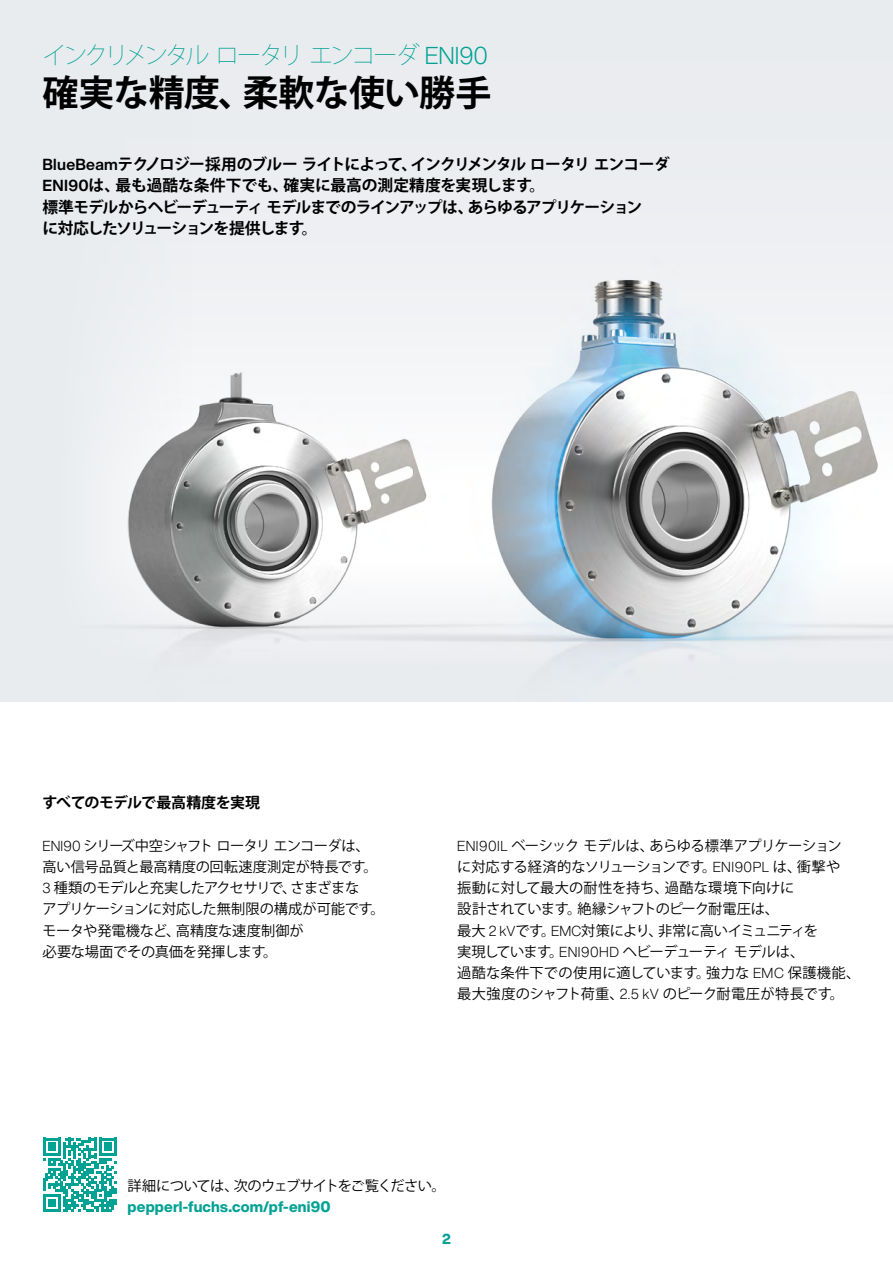
<style>
.page{position:relative;width:893px;height:1263px;background:#fff}
.page>*{position:absolute;margin:0;border:0;box-sizing:border-box;transform-origin:0 0}
.t1{font:700 36px "Koz Go Pr 6 N";letter-spacing:-.02em;color:#000}
.t2{font:200 24px "Koz Go Pr 6 N";letter-spacing:-.125em;color:#00a294}
.t3{font:700 15.75px/21.3px "Koz Go Pr 6 N";letter-spacing:-.055em;color:#000}
.t4{font:800 15px "Helvetica Now Display";letter-spacing:.01em;color:#00a294}
.t5{font:700 15px "Koz Go Pr 6 N";letter-spacing:-.025em;color:#000}
.t6{font:14.25px/21.3px "Koz Go Pr 6 N";letter-spacing:-.025em;color:#000}
.t7{font:14.25px "Koz Go Pr 6 N";letter-spacing:-.045em;color:#000}
.t8{font:800 14.25px "Helvetica Now Display";color:#00a294}
.s1{font-family:"Helvetica Now Display";font-weight:300}
.s2{font-family:"Helvetica Now Display"}
</style>
<div class="page">
<div style="left:0;top:0;width:191px;height:702px;background:#e9ecef"></div>
<img style="left:125px;top:280px;width:754px;height:358px">
<svg style="left:43px;top:1138px;width:74px;height:74px"></svg>
<h2 class="t2" style="left:43px;top:41px;width:447px">インクリメンタル ロータリ エンコーダ <span class="s1">ENI90</span></h2>
<h1 class="t1" style="left:43px;top:73px;width:451px">確実な精度、柔軟な使い勝手</h1>
<p class="t3" style="left:43px;top:154px;width:629px"><span class="s2">BlueBeam</span>テクノロジー採用のブルー ライトによって、インクリメンタル ロータリ エンコーダ<span class="s2">ENI90</span>は、最も過酷な条件下でも、確実に最高の測定精度を実現します。<br>標準モデルからヘビーデューティ モデルまでのラインアップは、あらゆるアプリケーション<br>に対応したソリューションを提供します。</p>
<p class="t5" style="left:43px;top:794px;width:219px">すべてのモデルで最高精度を実現</p>
<p class="t6" style="left:43px;top:835px;width:344px"><span class="s1">ENI90</span> シリーズ中空シャフト ロータリ エンコーダは、高い信号品質と最高精度の回転速度測定が特長です。<br><span class="s1">3</span> 種類のモデルと充実したアクセサリで、さまざまな<br>アプリケーションに対応した無制限の構成が可能です。モータや発電機など、高精度な速度制御が<br>必要な場面でその真価を発揮します。</p>
<p class="t6" style="left:457px;top:835px;width:405px"><span class="s1">ENI90IL</span> ベーシック モデルは、あらゆる標準アプリケーション<br>に対応する経済的なソリューションです。<span class="s1">ENI90PL</span> は、衝撃や<br>振動に対して最大の耐性を持ち、過酷な環境下向けに<br>設計されています。絶縁シャフトのピーク耐電圧は、<br>最大 <span class="s1">2 kV</span>です。<span class="s1">EMC</span>対策により、非常に高いイミュニティを<br>実現しています。<span class="s1">ENI90HD</span> ヘビーデューティ モデルは、<br>過酷な条件下での使用に適しています。強力な <span class="s1">EMC</span> 保護機能、最大強度のシャフト荷重、<span class="s1">2.5 kV</span> のピーク耐電圧が特長です。</p>
<p class="t7" style="left:128px;top:1177px;width:320px">詳細については、次のウェブサイトをご覧ください。</p>
<p class="t4" style="left:128px;top:1196px;width:204px">pepperl-fuchs.com/pf-eni90</p>
<p class="t8" style="left:442px;top:1229px;width:10px">2</p>
</div>
